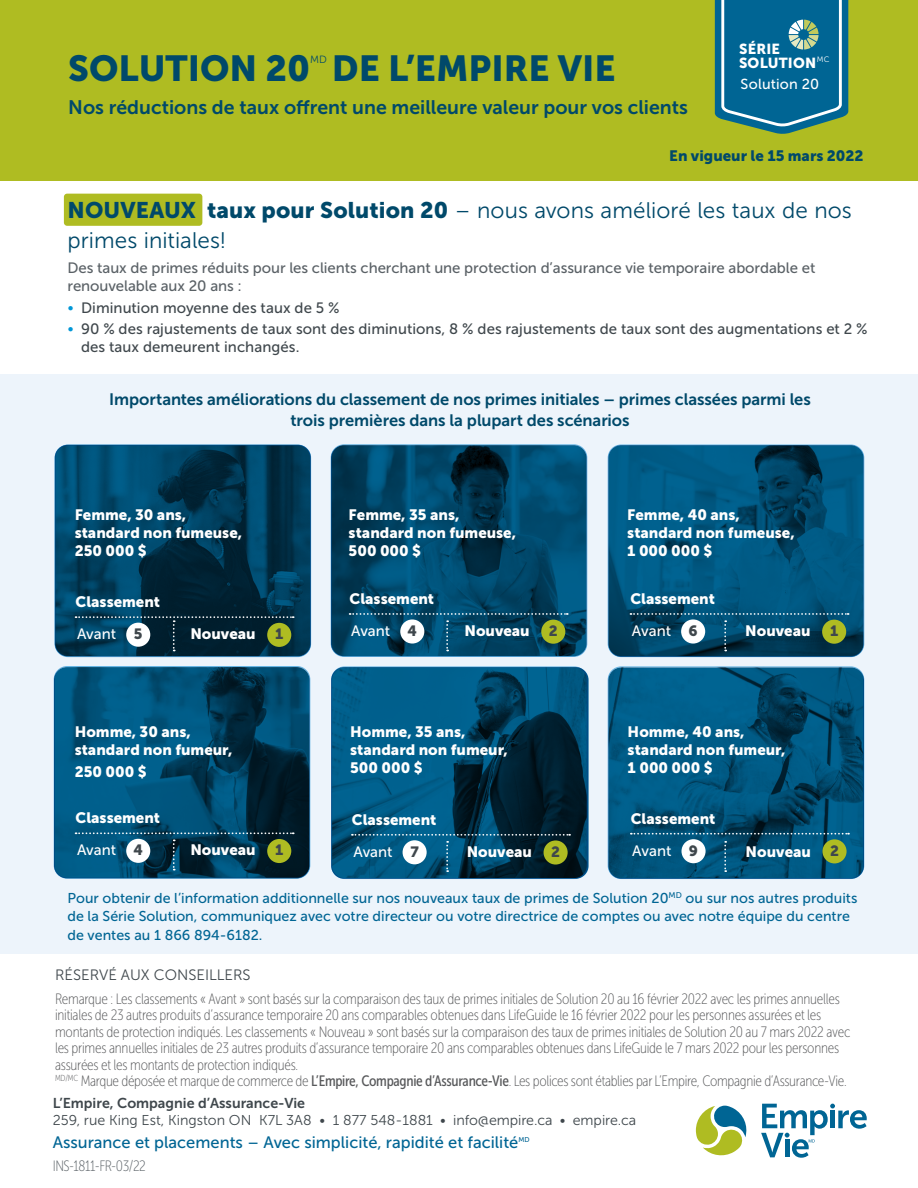
<style>
.page{position:relative;width:918px;height:1188px;background:#fff}
.page>*{position:absolute;margin:0;border:0;box-sizing:border-box;transform-origin:0 0}
.EL_Heading_1{font:36px "Museo Sans 900";color:#00496a}
.Heading_2{font:22.5px/30px "Museo Sans 300";color:#00496a}
.EL_Heading_1-2{font:19.5px "Museo Sans 700";color:#00496a}
.Heading_2-2{font:16.5px/21px "Museo Sans 700";letter-spacing:-.005em;color:#00496a;text-align:center}
.EL_Heading_7_-_11_pt{font:16.5px "Museo Sans 500";color:#006594}
.EL_Footnote_Legal{font:15px/16.5px "Museo Sans Cond 100";letter-spacing:-.015em;color:#58595b}
.Heading_3{font:15px/18px "Museo Sans 900";color:#fff}
.t1{font:15px/18px "Museo Sans 500";letter-spacing:.005em;color:#3f474c}
.Body_copy_-_Bullets{font:15px/18px "Museo Sans 500";letter-spacing:-.005em;color:#5a6166}
.Heading_3-2{font:15px "Museo Sans 500";color:#fff}
.EL_Body_Text_-_10_pt{font:15px "Museo Sans 300";color:#3f474c}
.Heading_3-3{font:15px "Museo Sans 900";color:#00496a}
.t2{font:15px "Museo Sans Cond 100";letter-spacing:-.03em;color:#5a6166}
.Heading_3-4{font:14.85px "Museo Sans 900";color:#3f474c}
.EL_Body_Text_-_10_pt-2{font:14.4px/14.4px "Museo Sans 900";letter-spacing:.015em;color:#fff}
.EL_Body_Text_-_10_pt-3{font:14.4px "Museo Sans 500";letter-spacing:.015em;color:#fff}
.Heading_3-5{font:14.25px/18.8px "Museo Sans 500";color:#006594}
.EL_Tagline{font:14.25px "Museo Sans 300";color:#3f474c}
.EL_Tagline-2{font:14.25px "Museo Sans 700";color:#3f474c}
.EL_Heading_1-3{font:10.5px "Museo Sans 300";color:#00496a}
.EL_Heading_7_-_11_pt-2{font:7.05px "Museo Sans 500";color:#006594}
.s1{font-family:"Museo Sans 900"}
.s2{font-family:"Museo Sans 100";font-size:16.5px;color:#0097d7}
.s3{font-family:"Museo Sans Cond 500"}
</style>
<div class="page">
<div style="left:0;top:374px;width:918px;height:580px;background:#edf4fb"></div>
<svg style="left:331px;top:445px;width:256px;height:211px;background:#004566"></svg>
<svg style="left:608px;top:668px;width:256px;height:211px;background:#00537b"></svg>
<svg style="left:55px;top:445px;width:256px;height:211px;background:#003b58"></svg>
<svg style="left:608px;top:445px;width:256px;height:212px;background:#00547c"></svg>
<div style="left:0;top:0;width:918px;height:180px;background:#afbc22"></div>
<div style="left:64px;top:194px;width:138px;height:32px;background:#afbc22;border-radius:3px"></div>
<svg style="left:715px;top:0;width:133px;height:134px;background:#1f7693"></svg>
<svg style="left:76px;top:616px;width:218px;height:35px;background:#1e444d"></svg>
<svg style="left:54px;top:667px;width:256px;height:211px;background:#004769"></svg>
<svg style="left:76px;top:832px;width:218px;height:2px"></svg>
<div style="left:267px;top:839px;width:24px;height:24px;background:#afbc22;border-radius:50%"></div>
<div style="left:126px;top:839px;width:24px;height:24px;background:#fff;border-radius:50%"></div>
<svg style="left:331px;top:667px;width:258px;height:212px;background:#00486b"></svg>
<svg style="left:631px;top:833px;width:218px;height:2px"></svg>
<div style="left:822px;top:839px;width:25px;height:24px;background:#afbc22;border-radius:50%"></div>
<div style="left:682px;top:839px;width:24px;height:24px;background:#fff;border-radius:50%"></div>
<svg style="left:350px;top:613px;width:218px;height:38px;background:#1c5a6f"></svg>
<svg style="left:630px;top:613px;width:219px;height:38px;background:#1c5669"></svg>
<svg style="left:173px;top:840px;width:2px;height:30px"></svg>
<svg style="left:352px;top:834px;width:218px;height:38px;background:#1c586d"></svg>
<svg style="left:724px;top:841px;width:2px;height:31px"></svg>
<svg style="left:696px;top:1106px;width:51px;height:50px"></svg>
<svg style="left:761px;top:1104px;width:106px;height:54px"></svg>
<p class="EL_Body_Text_-_10_pt-2" style="left:739px;top:42px;width:92px">SÉRIE<br>SOLUTION<sup>MC</sup></p>
<h1 class="EL_Heading_1" style="left:68px;top:48px;width:243px">SOLUTION 20</h1>
<h1 class="EL_Heading_1-3" style="left:310px;top:53px;width:18px">MD</h1>
<h1 class="EL_Heading_1" style="left:332px;top:48px;width:285px">DE L’EMPIRE VIE</h1>
<h1 class="EL_Heading_1-2" style="left:68px;top:97px;width:621px">Nos réductions de taux offrent une meilleure valeur pour vos clients</h1>
<h2 class="Heading_3-3" style="left:669px;top:147px;width:196px">En vigueur le 15 mars 2022</h2>
<p class="EL_Body_Text_-_10_pt-3" style="left:741px;top:76px;width:80px">Solution 20</p>
<h2 class="Heading_2" style="left:68px;top:195px;width:786px"><span class="s1">NOUVEAUX taux pour Solution 20</span> – nous avons amélioré les taux de nos primes initiales!</h2>
<p class="Body_copy_-_Bullets" style="left:68px;top:259px;width:749px">Des taux de primes réduits pour les clients cherchant une protection d’assurance vie temporaire abordable et renouvelable aux 20 ans :</p>
<p class="t1" style="left:68px;top:299px;width:274px"><span class="s2">•</span> Diminution moyenne des taux de 5 %</p>
<p class="t1" style="left:81px;top:320px;width:788px;text-indent:-14px"><span class="s2">•</span> 90 % des rajustements de taux sont des diminutions, 8 % des rajustements de taux sont des augmentations et 2 % des taux demeurent inchangés.</p>
<h2 class="Heading_2-2" style="left:109px;top:389px;width:703px">Importantes améliorations du classement de nos primes initiales – primes classées parmi les trois premières dans la plupart des scénarios</h2>
<h2 class="Heading_3" style="left:75px;top:506px;width:169px">Femme, 30 ans, standard non fumeuse,<br>250 000 $</h2>
<h2 class="Heading_3" style="left:349px;top:506px;width:169px">Femme, 35 ans, standard non fumeuse,<br>500 000 $</h2>
<h2 class="Heading_3" style="left:76px;top:593px;width:86px">Classement</h2>
<h2 class="Heading_3-2" style="left:77px;top:626px;width:41px">Avant</h2>
<h2 class="Heading_3-4" style="left:134px;top:626px;width:10px">5</h2>
<h2 class="Heading_3" style="left:190px;top:625px;width:67px">Nouveau</h2>
<h2 class="Heading_3-4" style="left:275px;top:626px;width:10px">1</h2>
<h2 class="Heading_3" style="left:75px;top:723px;width:159px">Homme, 30 ans, standard non fumeur,</h2>
<h2 class="Heading_3" style="left:75px;top:763px;width:73px">250 000 $</h2>
<h2 class="Heading_3" style="left:76px;top:809px;width:86px">Classement</h2>
<h2 class="Heading_3-2" style="left:77px;top:842px;width:41px">Avant</h2>
<h2 class="Heading_3-4" style="left:133px;top:842px;width:11px">4</h2>
<h2 class="Heading_3" style="left:190px;top:841px;width:67px">Nouveau</h2>
<h2 class="Heading_3-4" style="left:275px;top:842px;width:10px">1</h2>
<h2 class="Heading_3" style="left:350px;top:590px;width:86px">Classement</h2>
<h2 class="Heading_3-2" style="left:351px;top:623px;width:41px">Avant</h2>
<h2 class="Heading_3-4" style="left:408px;top:622px;width:11px">4</h2>
<h2 class="Heading_3" style="left:464px;top:622px;width:67px">Nouveau</h2>
<h2 class="Heading_3-4" style="left:549px;top:622px;width:10px">2</h2>
<h2 class="Heading_3" style="left:350px;top:723px;width:159px">Homme, 35 ans, standard non fumeur,<br>500 000 $</h2>
<h2 class="Heading_3" style="left:352px;top:810px;width:86px">Classement</h2>
<h2 class="Heading_3-2" style="left:353px;top:843px;width:41px">Avant</h2>
<h2 class="Heading_3-4" style="left:410px;top:843px;width:10px">7</h2>
<h2 class="Heading_3" style="left:467px;top:842px;width:67px">Nouveau</h2>
<h2 class="Heading_3-4" style="left:551px;top:843px;width:10px">2</h2>
<h2 class="Heading_3" style="left:627px;top:506px;width:169px">Femme, 40 ans, standard non fumeuse,<br>1 000 000 $</h2>
<h2 class="Heading_3" style="left:630px;top:590px;width:86px">Classement</h2>
<h2 class="Heading_3-2" style="left:632px;top:623px;width:41px">Avant</h2>
<h2 class="Heading_3-4" style="left:689px;top:622px;width:11px">6</h2>
<h2 class="Heading_3" style="left:745px;top:622px;width:67px">Nouveau</h2>
<h2 class="Heading_3-4" style="left:830px;top:622px;width:10px">1</h2>
<h2 class="Heading_3" style="left:628px;top:723px;width:159px">Homme, 40 ans, standard non fumeur,<br>1 000 000 $</h2>
<h2 class="Heading_3" style="left:631px;top:809px;width:86px">Classement</h2>
<h2 class="Heading_3-2" style="left:632px;top:842px;width:41px">Avant</h2>
<h2 class="Heading_3-4" style="left:689px;top:842px;width:11px">9</h2>
<h2 class="Heading_3" style="left:746px;top:842px;width:67px">Nouveau</h2>
<h2 class="Heading_3-4" style="left:830px;top:842px;width:10px">2</h2>
<h2 class="Heading_3-5" style="left:67px;top:888px;width:791px">Pour obtenir de l’information additionnelle sur nos nouveaux taux de primes de Solution 20<sup>MD</sup> ou sur nos autres produits de la Série Solution, communiquez avec votre directeur ou votre directrice de comptes ou avec notre équipe du centre de ventes au 1 866 894‑6182.</h2>
<p class="EL_Body_Text_-_10_pt" style="left:55px;top:967px;width:197px">RÉSERVÉ AUX CONSEILLERS</p>
<p class="EL_Footnote_Legal" style="left:55px;top:991px;width:797px">Remarque : Les classements « Avant » sont basés sur la comparaison des taux de primes initiales de Solution 20 au 16 février 2022 avec les primes annuelles initiales de 23 autres produits d’assurance temporaire 20 ans comparables obtenues dans LifeGuide le 16 février 2022 pour les personnes assurées et les montants de protection indiqués. Les classements « Nouveau » sont basés sur la comparaison des taux de primes initiales de Solution 20 au 7 mars 2022 avec les primes annuelles initiales de 23 autres produits d’assurance temporaire 20 ans comparables obtenues dans LifeGuide le 7 mars 2022 pour les personnes assurées et les montants de protection indiqués.</p>
<p class="EL_Footnote_Legal" style="left:55px;top:1073px;width:793px"><sup>MD/MC</sup> Marque déposée et marque de commerce de <span class="s3">L’Empire, Compagnie d’Assurance-Vie</span>. Les polices sont établies par L’Empire, Compagnie d’Assurance-Vie.</p>
<p class="EL_Tagline-2" style="left:53px;top:1095px;width:254px">L’Empire, Compagnie d’Assurance-Vie</p>
<p class="EL_Tagline" style="left:53px;top:1112px;width:585px">259, rue King Est, Kingston ON K7L 3A8 • 1 877 548-1881 • info@empire.ca • empire.ca</p>
<h2 class="EL_Heading_7_-_11_pt" style="left:53px;top:1133px;width:467px">Assurance et placements – Avec simplicité, rapidité et facilité</h2>
<h2 class="EL_Heading_7_-_11_pt-2" style="left:518px;top:1135px;width:13px">MD</h2>
<p class="t2" style="left:53px;top:1158px;width:95px">INS-1811-FR-03/22</p>
</div>
